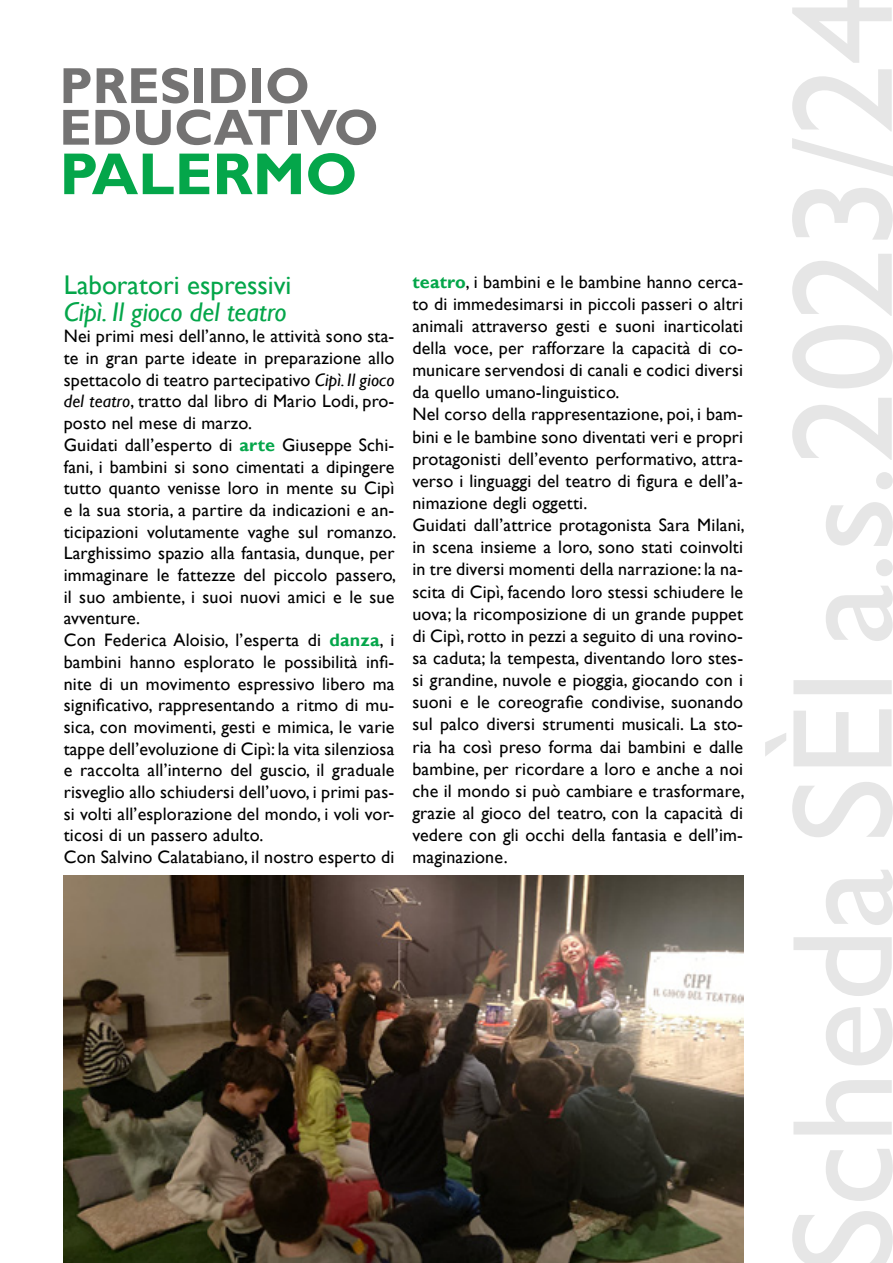
<style>
.page{position:relative;width:893px;height:1263px;background:#fff}
.page>*{position:absolute;margin:0;border:0;box-sizing:border-box;transform-origin:0 0}
.t1{font:700 59.4px "Gill Sans";color:#04a64a}
.t2{font:700 51px/41.7px "Gill Sans";color:#747373}
.t3{font:italic 27px "Gill Sans";color:#04a64a}
.t4{font:27px "Gill Sans";color:#04a64a}
.t5{font:18px/22.2px "Gill Sans";letter-spacing:.01em;color:#000}
.s1{font-style:italic}
.s2{font-weight:700;color:#04a64a}
</style>
<div class="page">
<svg style="left:765px;top:0;width:128px;height:1263px"></svg>
<img style="left:64px;top:876px;width:679px;height:387px">
<h2 class="t2" style="left:59px;top:66px;width:321px">PRESIDIO<br>EDUCATIVO</h2>
<h1 class="t1" style="left:59px;top:138px;width:300px">PALERMO</h1>
<h3 class="t4" style="left:64px;top:269px;width:229px">Laboratori espressivi</h3>
<h3 class="t3" style="left:64px;top:296px;width:224px">Cipì. Il gioco del teatro</h3>
<p class="t5" style="left:64px;top:326px;width:334px;line-height:21.8px">Nei primi mesi dell’anno, le attività sono sta&shy;te in gran parte ideate in preparazione allo spettacolo di teatro partecipativo <span class="s1">Cipì. Il gioco del teatro</span>, tratto dal libro di Mario Lodi, pro&shy;posto nel mese di marzo.<br>Guidati dall’esperto di <span class="s2">arte</span> Giuseppe Schi&shy;fani, i bambini si sono cimentati a dipingere tutto quanto venisse loro in mente su Cipì e la sua storia, a partire da indicazioni e an&shy;ticipazioni volutamente vaghe sul romanzo.<br>Larghissimo spazio alla fantasia, dunque, per immaginare le fattezze del piccolo passero, il suo ambiente, i suoi nuovi amici e le sue avventure.<br>Con Federica Aloisio, l’esperta di <span class="s2">danza</span>, i bambini hanno esplorato le possibilità infi&shy;nite di un movimento espressivo libero ma significativo, rappresentando a ritmo di mu&shy;sica, con movimenti, gesti e mimica, le varie tappe dell’evoluzione di Cipì: la vita silenziosa e raccolta all’interno del guscio, il graduale risveglio allo schiudersi dell’uovo, i primi pas&shy;si volti all’esplorazione del mondo, i voli vor&shy;ticosi di un passero adulto.<br>Con Salvino Calatabiano, il nostro esperto di</p>
<p class="t5" style="left:412px;top:271px;width:334px"><span class="s2">teatro</span>, i bambini e le bambine hanno cerca&shy;to di immedesimarsi in piccoli passeri o altri animali attraverso gesti e suoni inarticolati della voce, per rafforzare la capacità di co&shy;municare servendosi di canali e codici diversi da quello umano-linguistico.<br>Nel corso della rappresentazione, poi, i bam&shy;bini e le bambine sono diventati veri e propri protagonisti dell’evento performativo, attra&shy;verso i linguaggi del teatro di figura e dell’a&shy;nimazione degli oggetti.<br>Guidati dall’attrice protagonista Sara Milani, in scena insieme a loro, sono stati coinvolti in tre diversi momenti della narrazione: la na&shy;scita di Cipì, facendo loro stessi schiudere le uova; la ricomposizione di un grande puppet di Cipì, rotto in pezzi a seguito di una rovino&shy;sa caduta; la tempesta, diventando loro stes&shy;si grandine, nuvole e pioggia, giocando con i suoni e le coreografie condivise, suonando sul palco diversi strumenti musicali. La sto&shy;ria ha così preso forma dai bambini e dalle bambine, per ricordare a loro e anche a noi che il mondo si può cambiare e trasformare, grazie al gioco del teatro, con la capacità di vedere con gli occhi della fantasia e dell’im&shy;maginazione.</p>
</div>
